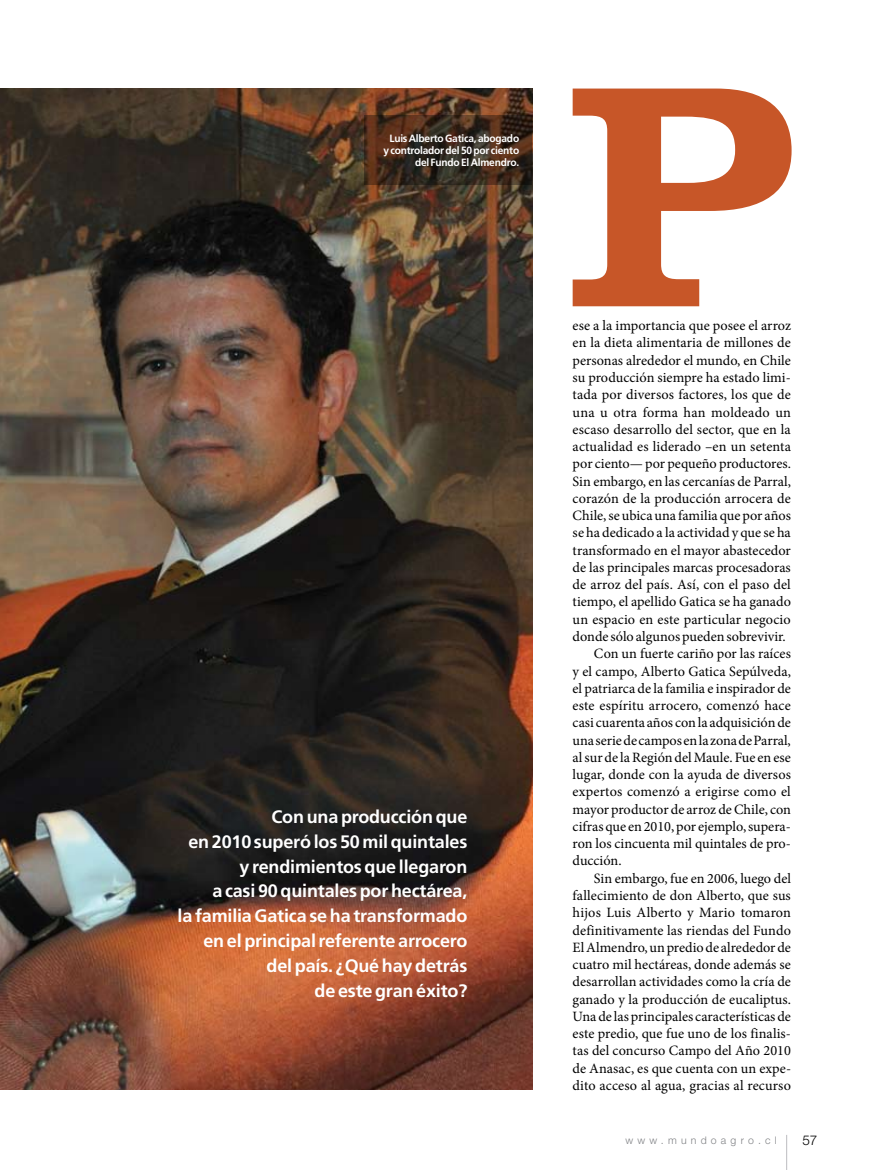
<style>
.page{position:relative;width:876px;height:1170px;background:#fff}
.page>*{position:absolute;margin:0;border:0;box-sizing:border-box;transform-origin:0 0}
.t1{font:700 18px/24.8px "Frutiger";letter-spacing:-.01em;color:#fff;text-align:right}
.t2{font:14.25px "Minion Pro";letter-spacing:.005em;color:#000}
.t3{font:300 13.5px "Helvetica Neue";color:#000}
.t4{font:700 10.5px/12px "Frutiger";letter-spacing:-.02em;color:#fff;text-align:right}
.t5{font:300 10.5px "Helvetica Neue";letter-spacing:.4em;color:#808285}
</style>
<div class="page">
<hr style="left:786px;top:1134px;width:1px;height:35px;background:#bcbdc0">
<img style="left:0;top:89px;width:532px;height:1000px">
<svg style="left:573px;top:89px;width:219px;height:217px;fill:#c75628"></svg>
<svg style="left:365px;top:115px;width:167px;height:69px;background:#3e2a1c"></svg>
<p class="t4" style="left:383px;top:132px;width:137px">Luis Alberto Gatica, abogado y controlador del 50 por ciento del Fundo El Almendro.</p>
<p class="t1" style="left:178px;top:804px;width:291px">Con una producción que<br>en 2010 superó los 50 mil quintales y rendimientos que llegaron<br>a casi 90 quintales por hectárea,<br>la familia Gatica se ha transformado en el principal referente arrocero del país. ¿Qué hay detrás<br>de este gran éxito?</p>
<p class="t2" style="left:573px;top:316px;width:220px">ese a la importancia que posee el arroz</p>
<p class="t2" style="left:573px;top:333px;width:220px">en la dieta alimentaria de millones de</p>
<p class="t2" style="left:573px;top:350px;width:220px">personas alrededor el mundo, en Chile</p>
<p class="t2" style="left:573px;top:368px;width:220px">su producción siempre ha estado limi-</p>
<p class="t2" style="left:573px;top:385px;width:220px">tada por diversos factores, los que de</p>
<p class="t2" style="left:573px;top:402px;width:220px">una u otra forma han moldeado un</p>
<p class="t2" style="left:573px;top:419px;width:220px">escaso desarrollo del sector, que en la</p>
<p class="t2" style="left:573px;top:437px;width:220px">actualidad es liderado –en un setenta</p>
<p class="t2" style="left:573px;top:454px;width:220px">por ciento— por pequeño productores.</p>
<p class="t2" style="left:573px;top:471px;width:220px">Sin embargo, en las cercanías de Parral,</p>
<p class="t2" style="left:573px;top:488px;width:220px">corazón de la producción arrocera de</p>
<p class="t2" style="left:573px;top:506px;width:220px">Chile, se ubica una familia que por años</p>
<p class="t2" style="left:573px;top:523px;width:220px">se ha dedicado a la actividad y que se ha</p>
<p class="t2" style="left:573px;top:540px;width:220px">transformado en el mayor abastecedor</p>
<p class="t2" style="left:573px;top:558px;width:220px">de las principales marcas procesadoras</p>
<p class="t2" style="left:573px;top:575px;width:220px">de arroz del país. Así, con el paso del</p>
<p class="t2" style="left:573px;top:592px;width:220px">tiempo, el apellido Gatica se ha ganado</p>
<p class="t2" style="left:573px;top:609px;width:220px">un espacio en este particular negocio</p>
<p class="t2" style="left:573px;top:627px;width:215px">donde sólo algunos pueden sobrevivir.</p>
<p class="t2" style="left:594px;top:644px;width:199px">Con un fuerte cariño por las raíces</p>
<p class="t2" style="left:573px;top:661px;width:220px">y el campo, Alberto Gatica Sepúlveda,</p>
<p class="t2" style="left:573px;top:678px;width:220px">el patriarca de la familia e inspirador de</p>
<p class="t2" style="left:573px;top:696px;width:220px">este espíritu arrocero, comenzó hace</p>
<p class="t2" style="left:573px;top:713px;width:220px">casi cuarenta años con la adquisición de</p>
<p class="t2" style="left:573px;top:730px;width:220px">una serie de campos en la zona de Parral,</p>
<p class="t2" style="left:573px;top:747px;width:220px">al sur de la Región del Maule. Fue en ese</p>
<p class="t2" style="left:573px;top:765px;width:220px">lugar, donde con la ayuda de diversos</p>
<p class="t2" style="left:573px;top:782px;width:220px">expertos comenzó a erigirse como el</p>
<p class="t2" style="left:573px;top:799px;width:220px">mayor productor de arroz de Chile, con</p>
<p class="t2" style="left:573px;top:816px;width:220px">cifras que en 2010, por ejemplo, supera-</p>
<p class="t2" style="left:573px;top:834px;width:220px">ron los cincuenta mil quintales de pro-</p>
<p class="t2" style="left:573px;top:851px;width:50px">ducción.</p>
<p class="t2" style="left:594px;top:868px;width:199px">Sin embargo, fue en 2006, luego del</p>
<p class="t2" style="left:573px;top:885px;width:220px">fallecimiento de don Alberto, que sus</p>
<p class="t2" style="left:573px;top:903px;width:220px">hijos Luis Alberto y Mario tomaron</p>
<p class="t2" style="left:573px;top:920px;width:220px">definitivamente las riendas del Fundo</p>
<p class="t2" style="left:573px;top:937px;width:220px">El Almendro, un predio de alrededor de</p>
<p class="t2" style="left:573px;top:954px;width:220px">cuatro mil hectáreas, donde además se</p>
<p class="t2" style="left:573px;top:972px;width:220px">desarrollan actividades como la cría de</p>
<p class="t2" style="left:573px;top:989px;width:220px">ganado y la producción de eucaliptus.</p>
<p class="t2" style="left:573px;top:1006px;width:220px">Una de las principales características de</p>
<p class="t2" style="left:573px;top:1023px;width:220px">este predio, que fue uno de los finalis-</p>
<p class="t2" style="left:573px;top:1041px;width:220px">tas del concurso Campo del Año 2010</p>
<p class="t2" style="left:573px;top:1058px;width:220px">de Anasac, es que cuenta con un expe-</p>
<p class="t2" style="left:573px;top:1075px;width:220px">dito acceso al agua, gracias al recurso</p>
<p class="t5" style="left:626px;top:1133px;width:153px">www.mundoagro.cl</p>
<p class="t3" style="left:802px;top:1131px;width:17px">57</p>
</div>
